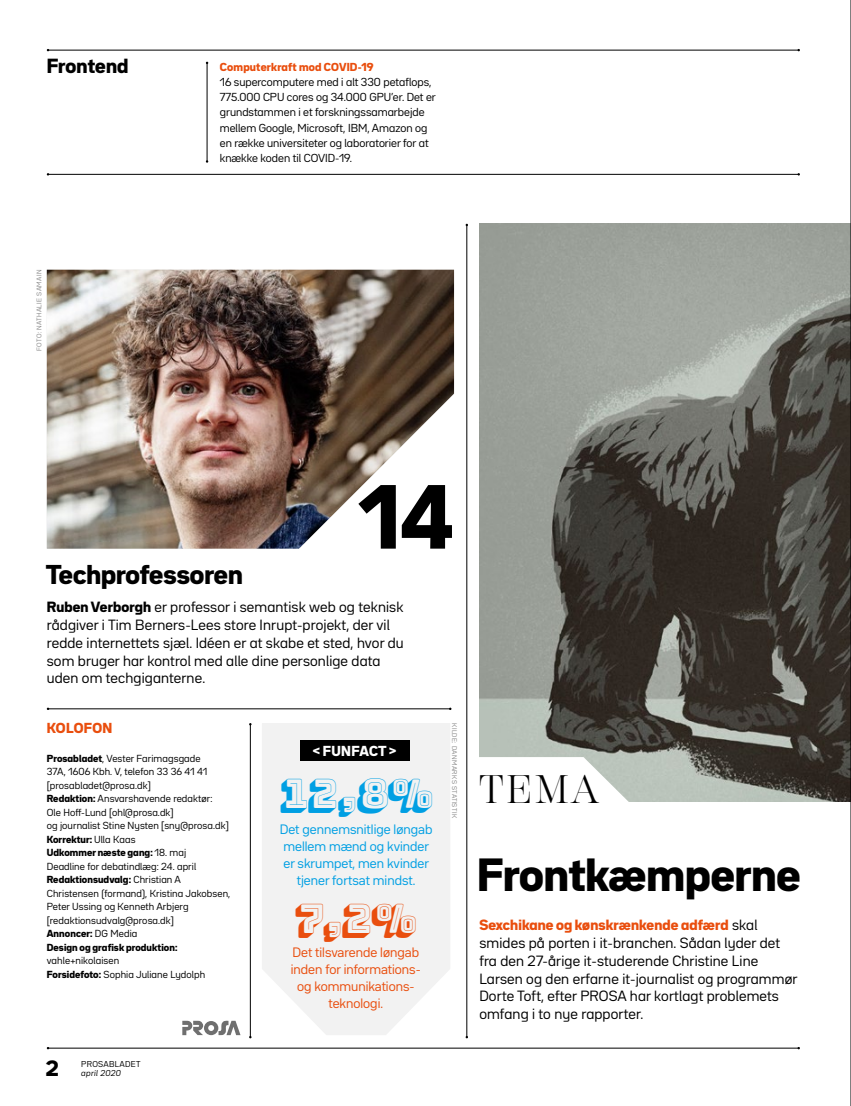
<style>
.page{position:relative;width:851px;height:1106px;background:#fff}
.page>*{position:absolute;margin:0;border:0;box-sizing:border-box;transform-origin:0 0}
.t1{font:900 79.95px "Bw Seido Raw";color:#000}
.t2{font:900 40.95px "Bw Seido Raw";color:#000}
.t3{font:39.75px "Bungee Shade";color:#009fe3}
.t4{font:39.75px "Scotch Display";color:#000}
.t5{font:39.75px "Bungee Shade";color:#e94e0e}
.t6{font:900 24px "Bw Seido Raw";color:#000}
.t7{font:900 19.5px "Bw Seido Raw";color:#000}
.t8{font:900 18px "Bw Seido Raw";letter-spacing:.005em;color:#000}
.t9{font:13.05px/17.9px "Bw Seido Raw";letter-spacing:.01em;color:#000}
.t10{font:900 12.75px "Bw Seido Raw";letter-spacing:.025em;color:#fff}
.t11{font:900 12.75px "Bw Seido Raw";letter-spacing:.025em;color:#e94e0e}
.t12{font:12px/17px "Bw Seido Raw";color:#009fe3;text-align:center}
.t13{font:12px/17px "Bw Seido Raw";color:#e94e0e;text-align:center}
.t14{font:10.2px/15.1px "Bw Seido Raw";color:#000}
.t15{font:900 10.2px "Bw Seido Raw";letter-spacing:.02em;color:#e94e0e}
.t16{font:9px/13.5px "Bw Seido Raw";letter-spacing:.01em;color:#000}
.t17{font:7.5px "Bw Seido Raw";letter-spacing:.04em;color:#000}
.t18{font:italic 7.5px "Bw Seido Raw";letter-spacing:.04em;color:#000}
.t19{font:6px "Bw Seido Raw";letter-spacing:.06em;color:#878787}
.s1{font-weight:900}
.s2{font-weight:900;color:#e94e0e}
</style>
<div class="page">
<img style="left:47px;top:270px;width:407px;height:278px">
<img style="left:479px;top:224px;width:371px;height:577px">
<hr style="left:466px;top:225px;width:1px;height:812px;background:#000">
<hr style="left:250px;top:724px;width:1px;height:313px;background:#000">
<hr style="left:48px;top:50px;width:750px;height:1px;background:#000">
<hr style="left:207px;top:63px;width:1px;height:98px;background:#000">
<hr style="left:48px;top:174px;width:750px;height:1px;background:#000">
<svg style="left:479px;top:757px;width:150px;height:45px"></svg>
<hr style="left:48px;top:708px;width:402px;height:1px;background:#000">
<svg style="left:262px;top:723px;width:188px;height:312px;fill:#f2f2f2"></svg>
<svg style="left:182px;top:1020px;width:58px;height:15px"></svg>
<hr style="left:850px;top:0;width:1px;height:1106px;background:#000">
<div style="left:300px;top:740px;width:109px;height:21px;background:#000"></div>
<hr style="left:48px;top:1047px;width:750px;height:1px;background:#000">
<h3 class="t8" style="left:47px;top:53px;width:83px">Frontend</h3>
<p class="t19" style="left:35px;top:351px;width:82px;rotate:-90deg">FOTO: NATHALIE SAMAIN</p>
<p class="t15" style="left:220px;top:60px;width:155px">Computerkraft mod COVID-19</p>
<p class="t14" style="left:220px;top:74px;width:217px">16 supercomputere med i alt 330 petaflops, 775.000 CPU cores og 34.000 GPU’er. Det er grundstammen i et forskningssamarbejde mellem Google, Microsoft, IBM, Amazon og en række universiteter og laboratorier for at knække koden til COVID-19.</p>
<h3 class="t6" style="left:46px;top:557px;width:198px">Techprofessoren</h3>
<h1 class="t1" style="left:359px;top:462px;width:96px">14</h1>
<p class="t9" style="left:47px;top:598px;width:358px"><span class="s1">Ruben Verborgh</span> er professor i semantisk web og teknisk rådgiver i Tim Berners-Lees store Inrupt-projekt, der vil redde internettets sjæl. Idéen er at skabe et sted, hvor du som bruger har kontrol med alle dine personlige data uden om techgiganterne.</p>
<h3 class="t11" style="left:47px;top:719px;width:67px">KOLOFON</h3>
<p class="t16" style="left:47px;top:751px;width:185px"><span class="s1">Prosabladet</span>, Vester Farimagsgade<br>37A, 1606 Kbh. V, telefon 33 36 41 41 [prosabladet@prosa.dk]<br><span class="s1">Redaktion:</span> Ansvarshavende redaktør:<br>Ole Hoff-Lund [ohl@prosa.dk]<br>og journalist Stine Nysten [sny@prosa.dk]<br><span class="s1">Korrektur:</span> Ulla Kaas<br><span class="s1">Udkommer næste gang:</span> 18. maj<br>Deadline for debatindlæg: 24. april<br><span class="s1">Redaktionsudvalg:</span> Christian A<br>Christensen (formand), Kristina Jakobsen,<br>Peter Ussing og Kenneth Arbjerg [redaktionsudvalg@prosa.dk]<br><span class="s1">Annoncer:</span> DG Media<br><span class="s1">Design og grafisk produktion:</span></p>
<p class="t16" style="left:47px;top:954px;width:160px">vahle+nikolaisen<br><span class="s1">Forsidefoto:</span> Sophia Juliane Lydolph</p>
<h3 class="t7" style="left:46px;top:1054px;width:14px">2</h3>
<p class="t18" style="left:81px;top:1067px;width:41px">april 2020</p>
<p class="t17" style="left:81px;top:1058px;width:61px">PROSABLADET</p>
<h3 class="t10" style="left:313px;top:742px;width:85px">&lt; FUNFACT &gt;</h3>
<h3 class="t3" style="left:280px;top:771px;width:154px">12,8%</h3>
<h3 class="t12" style="left:280px;top:820px;width:154px">Det gennemsnitlige løngab mellem mænd og kvinder er skrumpet, men kvinder tjener fortsat mindst.</h3>
<h3 class="t5" style="left:295px;top:895px;width:122px">7,2%</h3>
<h3 class="t13" style="left:291px;top:944px;width:131px">Det tilsvarende løngab inden for informations&shy;og kommunikations&shy;teknologi.</h3>
<p class="t19" style="left:458px;top:723px;width:96px;rotate:90deg">KILDE: DANMARKS STATISTIK</p>
<h3 class="t4" style="left:479px;top:766px;width:121px">TEMA</h3>
<h2 class="t2" style="left:477px;top:846px;width:325px">Frontkæmperne</h2>
<p class="t9" style="left:479px;top:915px;width:319px"><span class="s2">Sexchikane og kønskrænkende adfærd</span> skal smides på porten i it-branchen. Sådan lyder det fra den 27-årige it-studerende Christine Line Larsen og den erfarne it-journalist og programmør Dorte Toft, efter PROSA har kortlagt problemets omfang i to nye rapporter.</p>
</div>
